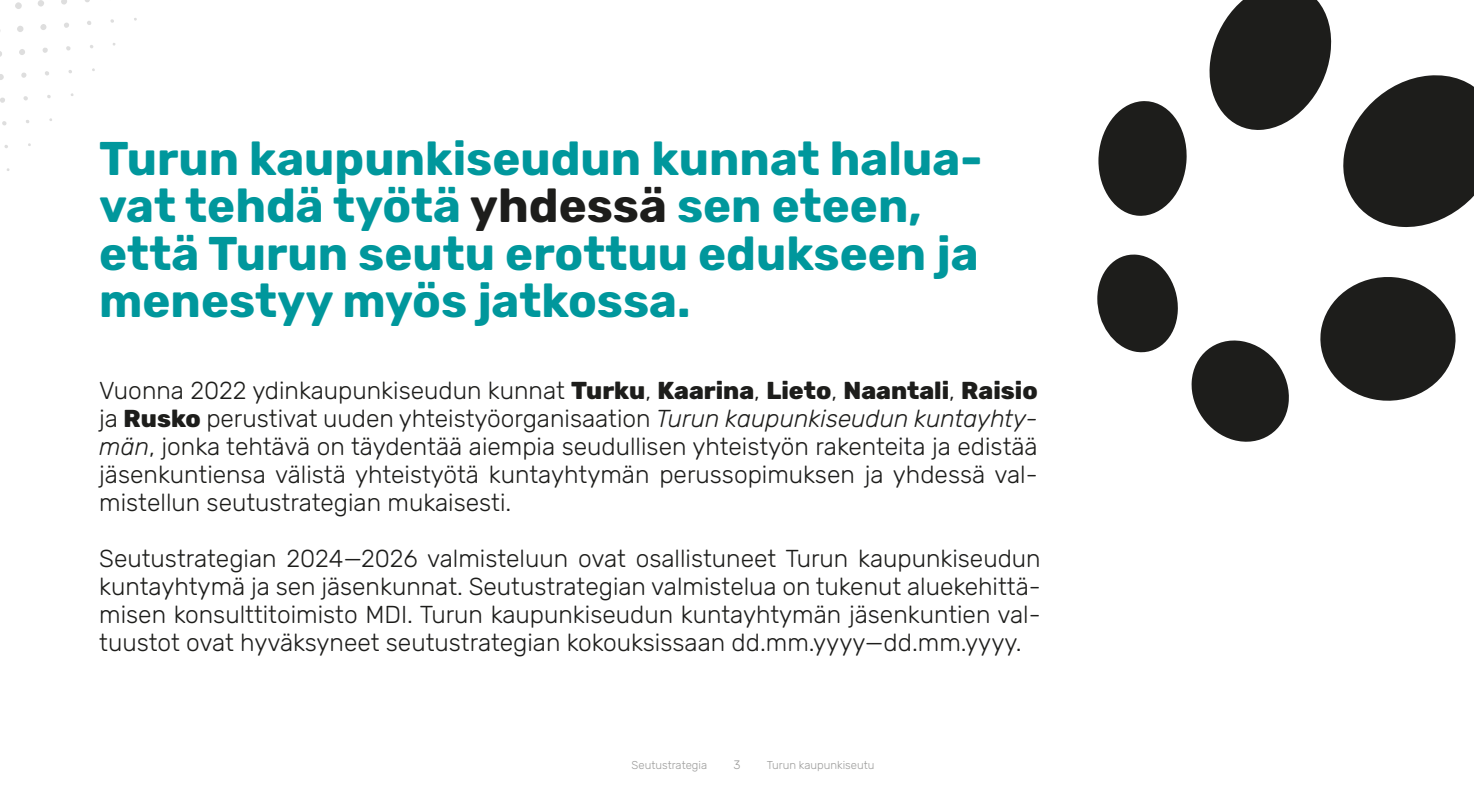
<style>
.page{position:relative;width:1474px;height:794px;background:#fff}
.page>*{position:absolute;margin:0;border:0;box-sizing:border-box;transform-origin:0 0}
.t1{font:700 47.25px/47.2px "Rubik";color:#00979c}
.t2{font:300 24.5px/28px "Rubik";color:#1d1d1b;text-align:justify}
.t3{font:300 12.25px "Rubik";color:#9d9d9c}
.t4{font:300 11.38px "Rubik";color:#9d9d9c}
.s1{color:#1d1d1b}
.s2{font-weight:800}
.s3{font-style:italic}
</style>
<div class="page">
<svg style="left:0;top:0;width:137px;height:171px"></svg>
<svg style="left:1098px;top:101px;width:89px;height:115px"></svg>
<svg style="left:1209px;top:0;width:264px;height:227px"></svg>
<svg style="left:1320px;top:277px;width:136px;height:124px"></svg>
<svg style="left:1191px;top:340px;width:98px;height:102px"></svg>
<svg style="left:1097px;top:254px;width:81px;height:99px"></svg>
<h1 class="t1" style="left:99px;top:136px;width:885px">Turun kaupunkiseudun kunnat halua&shy;vat tehdä työtä <span class="s1">yhdessä</span> sen eteen, että Turun seutu erottuu edukseen ja menestyy myös jatkossa.</h1>
<p class="t2" style="left:99px;top:377px;width:940px">Vuonna 2022 ydinkaupunkiseudun kunnat <span class="s2">Turku</span>, <span class="s2">Kaarina</span>, <span class="s2">Lieto</span>, <span class="s2">Naantali</span>, <span class="s2">Raisio </span>ja <span class="s2">Rusko</span> perustivat uuden yhteistyöorganisaation <span class="s3">Turun kaupunkiseudun kuntayhty&shy;män</span>, jonka tehtävä on täydentää aiempia seudullisen yhteistyön rakenteita ja edistää jäsenkuntiensa välistä yhteistyötä kuntayhtymän perussopimuksen ja yhdessä val&shy;mistellun seutustrategian mukaisesti.</p>
<p class="t2" style="left:99px;top:545px;width:943px">Seutustrategian 2024—2026 valmisteluun ovat osallistuneet Turun kaupunkiseudun kuntayhtymä ja sen jäsenkunnat. Seutustrategian valmistelua on tukenut aluekehittä&shy;misen konsulttitoimisto MDI. Turun kaupunkiseudun kuntayhtymän jäsenkuntien val&shy;tuustot ovat hyväksyneet seutustrategian kokouksissaan dd.mm.yyyy—dd.mm.yyyy.</p>
<p class="t4" style="left:631px;top:759px;width:77px">Seutustrategia</p>
<p class="t3" style="left:733px;top:758px;width:9px">3</p>
<p class="t4" style="left:766px;top:759px;width:109px">Turun kaupunkiseutu</p>
</div>
